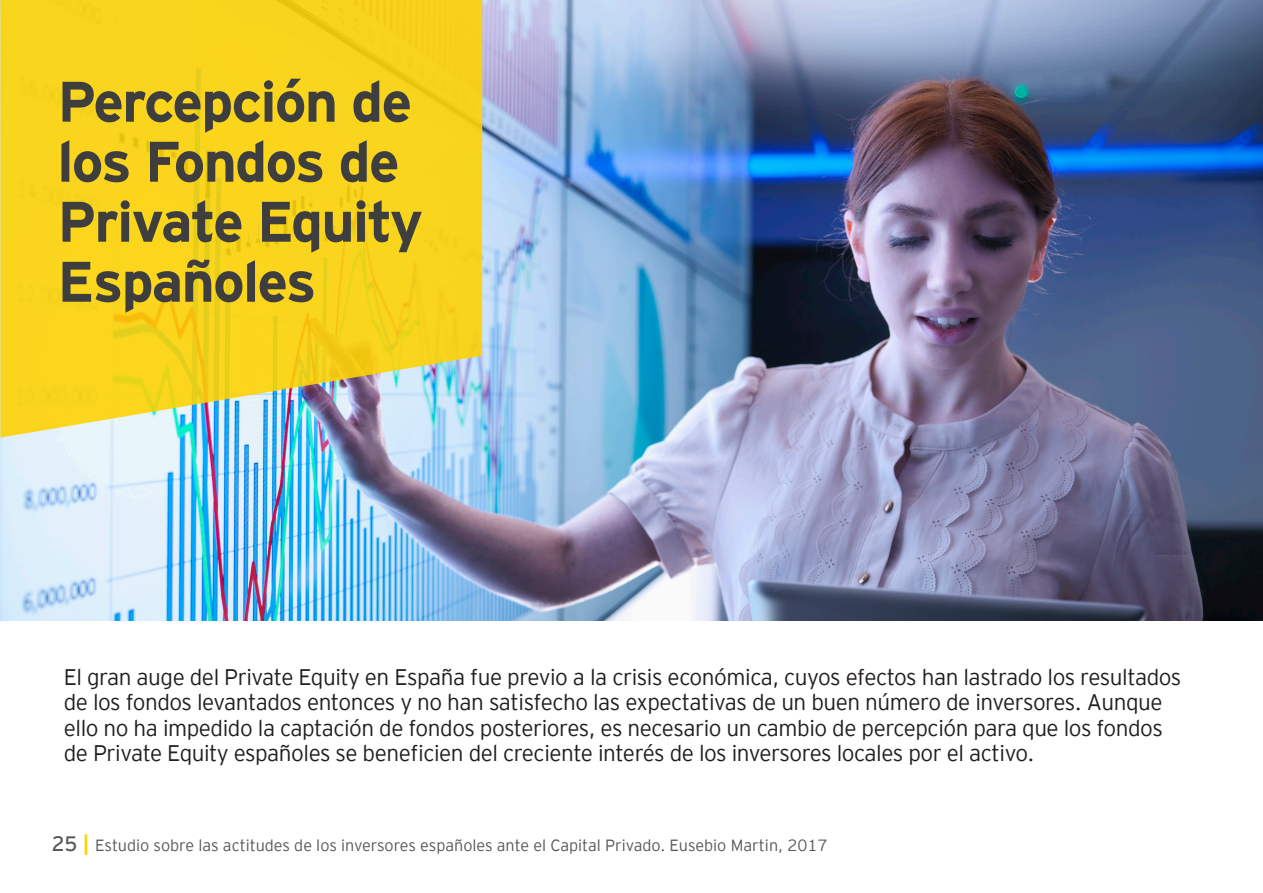
<style>
.page{position:relative;width:1263px;height:893px;background:#fff}
.page>*{position:absolute;margin:0;border:0;box-sizing:border-box;transform-origin:0 0}
.Títulos_nivel_1{font:700 57px/60px "EY Interstate";letter-spacing:-.03em;color:#3e3e3f}
.Bullets_peque_os_ama{font:300 22.5px/25.5px "EY Interstate";letter-spacing:-.02em;color:#231f20}
.t1{font:300 16.2px "EY Interstate";color:#57585a}
.s1{font-size:20.85px}
.s2{font-weight:700;font-size:20.85px;color:#fed304}
</style>
<div class="page">
<img style="left:0;top:0;width:1263px;height:621px">
<svg style="left:0;top:0;width:482px;height:438px;background:#f0d22f"></svg>
<p class="Títulos_nivel_1" style="left:57px;top:68px;width:367px">Percepción de los Fondos de<br>Private Equity<br>Españoles</p>
<p class="Bullets_peque_os_ama" style="left:64px;top:662px;width:1119px">El gran auge del Private Equity en España fue previo a la crisis económica, cuyos efectos han lastrado los resultados de los fondos levantados entonces y no han satisfecho las expectativas de un buen número de inversores. Aunque ello no ha impedido la captación de fondos posteriores, es necesario un cambio de percepción para que los fondos de Private Equity españoles se beneficien del creciente interés de los inversores locales por el activo.</p>
<p class="t1" style="left:52px;top:834px;width:777px"><span class="s1">25</span> <span class="s2">|</span> Estudio sobre las actitudes de los inversores españoles ante el Capital Privado. Eusebio Martin, 2017</p>
</div>
